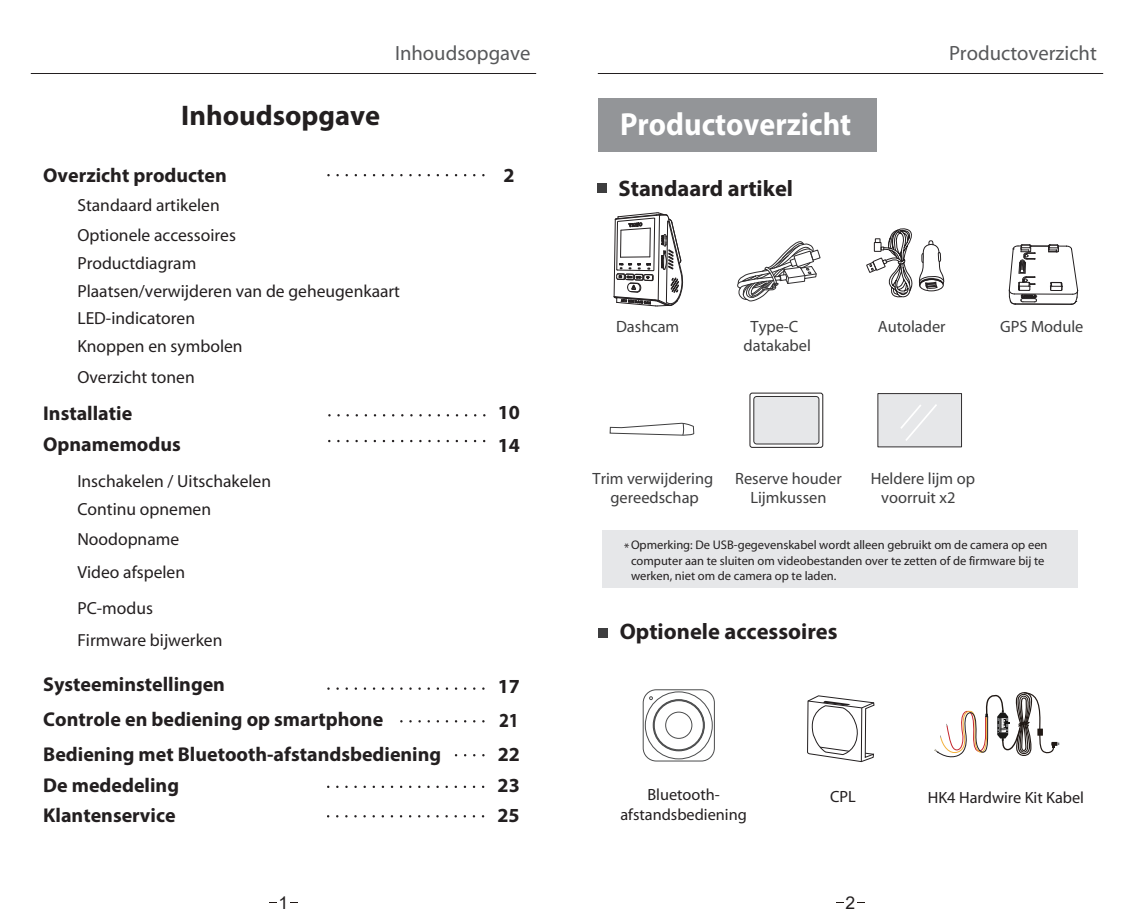
<style>
.page{position:relative;width:1134px;height:922px;background:#fff}
.page>*{position:absolute;margin:0;border:0;box-sizing:border-box;transform-origin:0 0}
.t1{font:700 32px "Myriad Pro";color:#fff;scale:.94 1}
.t2{font:700 28.5px "Myriad Pro";color:#231f20}
.t3{font:700 22.5px "Myriad Pro";color:#231f20}
.t4{font:20.75px "Myriad";color:#57585a}
.t5{font:700 20px/34.8px "Myriad Pro";color:#231f20}
.t6{font:17.5px/27.8px "Myriad";color:#231f20}
.t7{font:17.5px "Arial";color:#231f20}
.t8{font:16.25px/19.8px "Myriad";color:#3e3e3f;text-align:center}
.t9{font:16.25px/19.5px "Myriad";color:#231f20;text-align:center}
.t10{font:12.5px/15px "Myriad";color:#231f20}
</style>
<div class="page">
<hr style="left:31px;top:73px;width:505px;height:1px;background:#231f20">
<hr style="left:598px;top:73px;width:505px;height:1px;background:#231f20">
<div style="left:598px;top:98px;width:278px;height:54px;background:#939598"></div>
<div style="left:598px;top:183px;width:9px;height:10px;background:#3e3e3f"></div>
<div style="left:599px;top:628px;width:9px;height:9px;background:#3e3e3f"></div>
<div style="left:653px;top:699px;width:51px;height:51px;border:1px solid #4b4c4d;border-radius:50%"></div>
<div style="left:654px;top:700px;width:49px;height:49px;border:1px solid #4b4c4d;border-radius:50%"></div>
<div style="left:665px;top:711px;width:27px;height:27px;border:1px solid #4b4c4d;border-radius:50%"></div>
<div style="left:643px;top:689px;width:72px;height:72px;border:1px solid #4b4c4d;border-radius:13px"></div>
<svg style="left:649px;top:696px;width:4px;height:3px"></svg>
<div style="left:645px;top:691px;width:67px;height:68px;border:1px solid #4b4c4d;border-radius:50%"></div>
<div style="left:750px;top:392px;width:73px;height:55px;border:1px solid #231f20;border-radius:2px"></div>
<div style="left:754px;top:396px;width:65px;height:48px;background:#e6e7e9;border-radius:3px"></div>
<div style="left:753px;top:396px;width:66px;height:48px;border:1px solid #312f30;border-radius:3px"></div>
<svg style="left:610px;top:422px;width:84px;height:13px"></svg>
<div style="left:602px;top:530px;width:475px;height:57px;background:#e6e7e9"></div>
<svg style="left:934px;top:692px;width:125px;height:66px"></svg>
<div style="left:878px;top:393px;width:84px;height:54px;background:#e6e7e9;border:1px solid #312f30"></div>
<svg style="left:900px;top:404px;width:37px;height:37px"></svg>
<svg style="left:614px;top:212px;width:69px;height:94px"></svg>
<svg style="left:807px;top:695px;width:67px;height:67px"></svg>
<svg style="left:1009px;top:244px;width:69px;height:61px"></svg>
<svg style="left:737px;top:241px;width:84px;height:60px"></svg>
<svg style="left:866px;top:228px;width:78px;height:70px"></svg>
<h2 class="t2" style="left:181px;top:97px;width:200px">Inhoudsopgave</h2>
<p class="t5" style="left:43px;top:158px;width:185px">Overzicht producten</p>
<p class="t6" style="left:77px;top:192px;width:144px">Standaard artikelen</p>
<p class="t6" style="left:77px;top:222px;width:160px">Optionele accessoires</p>
<p class="t4" style="left:395px;top:43px;width:137px">Inhoudsopgave</p>
<p class="t4" style="left:949px;top:43px;width:149px">Productoverzicht</p>
<p class="t5" style="left:503px;top:157px;width:13px">2</p>
<h1 class="t1" style="left:620px;top:103px;width:247px">Productoverzicht</h1>
<p class="t3" style="left:619px;top:173px;width:176px">Standaard artikel</p>
<p class="t6" style="left:77px;top:250px;width:324px">Productdiagram<br>Plaatsen/verwijderen van de geheugenkaart<br>LED-indicatoren<br>Knoppen en symbolen</p>
<p class="t6" style="left:77px;top:363px;width:119px">Overzicht tonen</p>
<p class="t5" style="left:43px;top:397px;width:139px;line-height:30.2px">Installatie<br>Opnamemodus</p>
<p class="t6" style="left:77px;top:468px;width:195px">Inschakelen / Uitschakelen<br>Continu opnemen</p>
<p class="t6" style="left:77px;top:524px;width:109px;line-height:32.8px">Noodopname<br>Video afspelen</p>
<p class="t6" style="left:77px;top:591px;width:146px;line-height:33px">PC-modus<br>Firmware bijwerken</p>
<p class="t5" style="left:43px;top:666px;width:399px">Systeeminstellingen<br>Controle en bediening op smartphone<br>Bediening met Bluetooth-afstandsbediening</p>
<p class="t5" style="left:43px;top:770px;width:137px;line-height:29.8px">De mededeling<br>Klantenservice</p>
<p class="t5" style="left:498px;top:395px;width:24px;line-height:33.2px">10<br>14</p>
<p class="t5" style="left:498px;top:668px;width:24px;line-height:34px;text-align:justify">17<br>21<br>22</p>
<p class="t5" style="left:497px;top:770px;width:24px;line-height:29.5px">23<br>25</p>
<p class="t8" style="left:616px;top:317px;width:65px">Dashcam</p>
<p class="t8" style="left:744px;top:317px;width:69px">Type-C datakabel</p>
<p class="t8" style="left:878px;top:317px;width:69px">Autolader</p>
<p class="t8" style="left:1000px;top:317px;width:85px">GPS Module</p>
<p class="t8" style="left:593px;top:469px;width:122px">Trim verwijdering gereedschap</p>
<p class="t8" style="left:735px;top:469px;width:108px">Reserve houder<br>Lijmkussen</p>
<p class="t8" style="left:871px;top:469px;width:106px">Heldere lijm op voorruit x2</p>
<p class="t10" style="left:631px;top:538px;width:418px">Opmerking: De USB-gegevenskabel wordt alleen gebruikt om de camera op een computer aan te sluiten om videobestanden over te zetten of de firmware bij te werken, niet om de camera op te laden.</p>
<p class="t10" style="left:624px;top:541px;width:7px">*</p>
<p class="t3" style="left:620px;top:616px;width:219px">Optionele accessoires</p>
<p class="t9" style="left:620px;top:785px;width:128px">Bluetooth&shy;afstandsbediening</p>
<p class="t9" style="left:830px;top:787px;width:27px">CPL</p>
<p class="t9" style="left:928px;top:788px;width:158px">HK4 Hardwire Kit Kabel</p>
<p class="t7" style="left:278px;top:890px;width:11px">1</p>
<p class="t7" style="left:845px;top:890px;width:11px">2</p>
</div>
